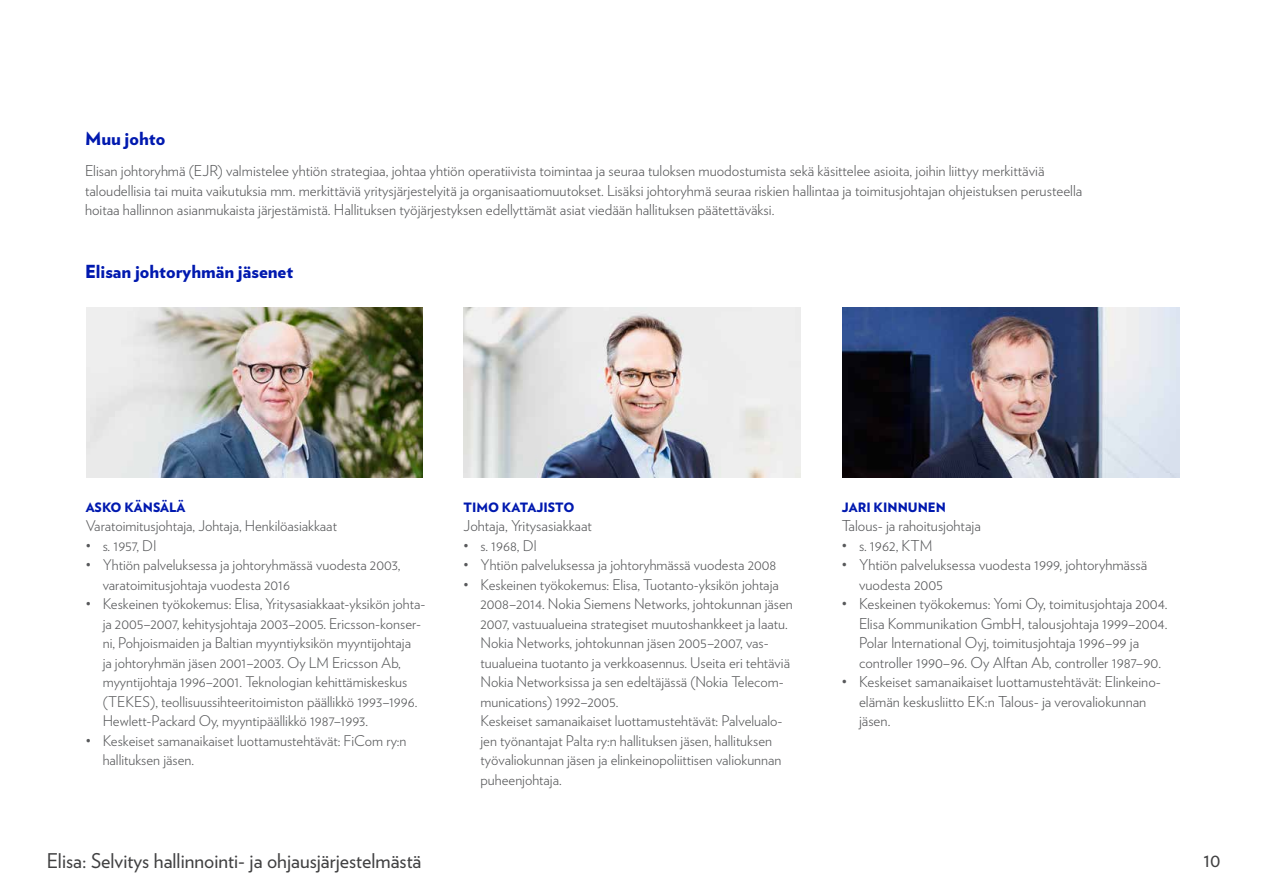
<style>
.page{position:relative;width:1263px;height:893px;background:#fff}
.page>*{position:absolute;margin:0;border:0;box-sizing:border-box;transform-origin:0 0}
.t1{font:20.25px "Verlag";color:#404041}
.t2{font:19.5px "Verlag";color:#404041}
.t3{font:900 18px "Verlag";color:#0019af}
.t4{font:300 15px/19.5px "Verlag";color:#58595b}
.t5{font:300 14.7px/19.5px "Verlag";color:#58595b}
.t6{font:900 12.9px "Verlag";color:#0019af}
</style>
<div class="page">
<img style="left:463px;top:307px;width:337px;height:170px">
<img style="left:842px;top:307px;width:337px;height:170px">
<img style="left:86px;top:307px;width:337px;height:170px">
<p class="t3" style="left:85px;top:123px;width:82px">Muu johto</p>
<p class="t4" style="left:85px;top:160px;width:999px">Elisan johtoryhmä (EJR) valmistelee yhtiön strategiaa, johtaa yhtiön operatiivista toimintaa ja seuraa tuloksen muodostumista sekä käsittelee asioita, joihin liittyy merkittäviä taloudellisia tai muita vaikutuksia mm. merkittäviä yritysjärjestelyitä ja organisaatiomuutokset. Lisäksi johtoryhmä seuraa riskien hallintaa ja toimitusjohtajan ohjeistuksen perusteella hoitaa hallinnon asianmukaista järjestämistä. Hallituksen työjärjestyksen edellyttämät asiat viedään hallituksen päätettäväksi.</p>
<p class="t3" style="left:85px;top:257px;width:210px">Elisan johtoryhmän jäsenet</p>
<p class="t6" style="left:86px;top:496px;width:101px">ASKO KÄNSÄLÄ</p>
<p class="t5" style="left:86px;top:515px;width:253px">Varatoimitusjohtaja, Johtaja, Henkilöasiakkaat</p>
<p class="t5" style="left:86px;top:535px;width:72px">• s. 1957, DI</p>
<p class="t5" style="left:103px;top:554px;width:299px;text-indent:-17px">• Yhtiön palveluksessa ja johtoryhmässä vuodesta 2003, varatoimitusjohtaja vuodesta 2016</p>
<p class="t5" style="left:103px;top:593px;width:324px;text-indent:-17px">• Keskeinen työkokemus: Elisa, Yritysasiakkaat-yksikön johta&shy;ja 2005–2007, kehitysjohtaja 2003–2005. Ericsson-konser&shy;ni, Pohjoismaiden ja Baltian myyntiyksikön myyntijohtaja<br>ja johtoryhmän jäsen 2001–2003. Oy LM Ericsson Ab, myyntijohtaja 1996–2001. Teknologian kehittämiskeskus (TEKES), teollisuussihteeritoimiston päällikkö 1993–1996.<br>Hewlett-Packard Oy, myyntipäällikkö 1987–1993.</p>
<p class="t5" style="left:103px;top:730px;width:305px;text-indent:-17px">• Keskeiset samanaikaiset luottamustehtävät: FiCom ry:n hallituksen jäsen.</p>
<p class="t6" style="left:463px;top:496px;width:112px">TIMO KATAJISTO</p>
<p class="t4" style="left:463px;top:515px;width:130px">Johtaja, Yritysasiakkaat</p>
<p class="t5" style="left:463px;top:535px;width:75px">• s. 1968, DI</p>
<p class="t5" style="left:463px;top:554px;width:314px">• Yhtiön palveluksessa ja johtoryhmässä vuodesta 2008</p>
<p class="t5" style="left:480px;top:574px;width:314px;text-indent:-17px">• Keskeinen työkokemus: Elisa, Tuotanto-yksikön johtaja 2008–2014. Nokia Siemens Networks, johtokunnan jäsen 2007, vastuualueina strategiset muutoshankkeet ja laatu.<br>Nokia Networks, johtokunnan jäsen 2005–2007, vas&shy;tuualueina tuotanto ja verkkoasennus. Useita eri tehtäviä Nokia Networksissa ja sen edeltäjässä (Nokia Telecom&shy;munications) 1992–2005.<br>Keskeiset samanaikaiset luottamustehtävät: Palvelualo&shy;jen työnantajat Palta ry:n hallituksen jäsen, hallituksen työvaliokunnan jäsen ja elinkeinopoliittisen valiokunnan puheenjohtaja.</p>
<p class="t6" style="left:842px;top:496px;width:106px">JARI KINNUNEN</p>
<p class="t4" style="left:842px;top:515px;width:140px">Talous- ja rahoitusjohtaja</p>
<p class="t4" style="left:842px;top:535px;width:92px">• s. 1962, KTM</p>
<p class="t4" style="left:859px;top:554px;width:290px;text-indent:-17px">• Yhtiön palveluksessa vuodesta 1999, johtoryhmässä vuodesta 2005</p>
<p class="t4" style="left:859px;top:593px;width:310px;text-indent:-17px">• Keskeinen työkokemus: Yomi Oy, toimitusjohtaja 2004.<br>Elisa Kommunikation GmbH, talousjohtaja 1999–2004.<br>Polar International Oyj, toimitusjohtaja 1996–99 ja controller 1990–96. Oy Alftan Ab, controller 1987–90.</p>
<p class="t4" style="left:859px;top:671px;width:302px;text-indent:-17px">• Keskeiset samanaikaiset luottamustehtävät: Elinkeino&shy;elämän keskusliitto EK:n Talous- ja verovaliokunnan jäsen.</p>
<h1 class="t1" style="left:47px;top:845px;width:376px">Elisa: Selvitys hallinnointi- ja ohjausjärjestelmästä</h1>
<h2 class="t2" style="left:1203px;top:845px;width:19px">10</h2>
</div>
